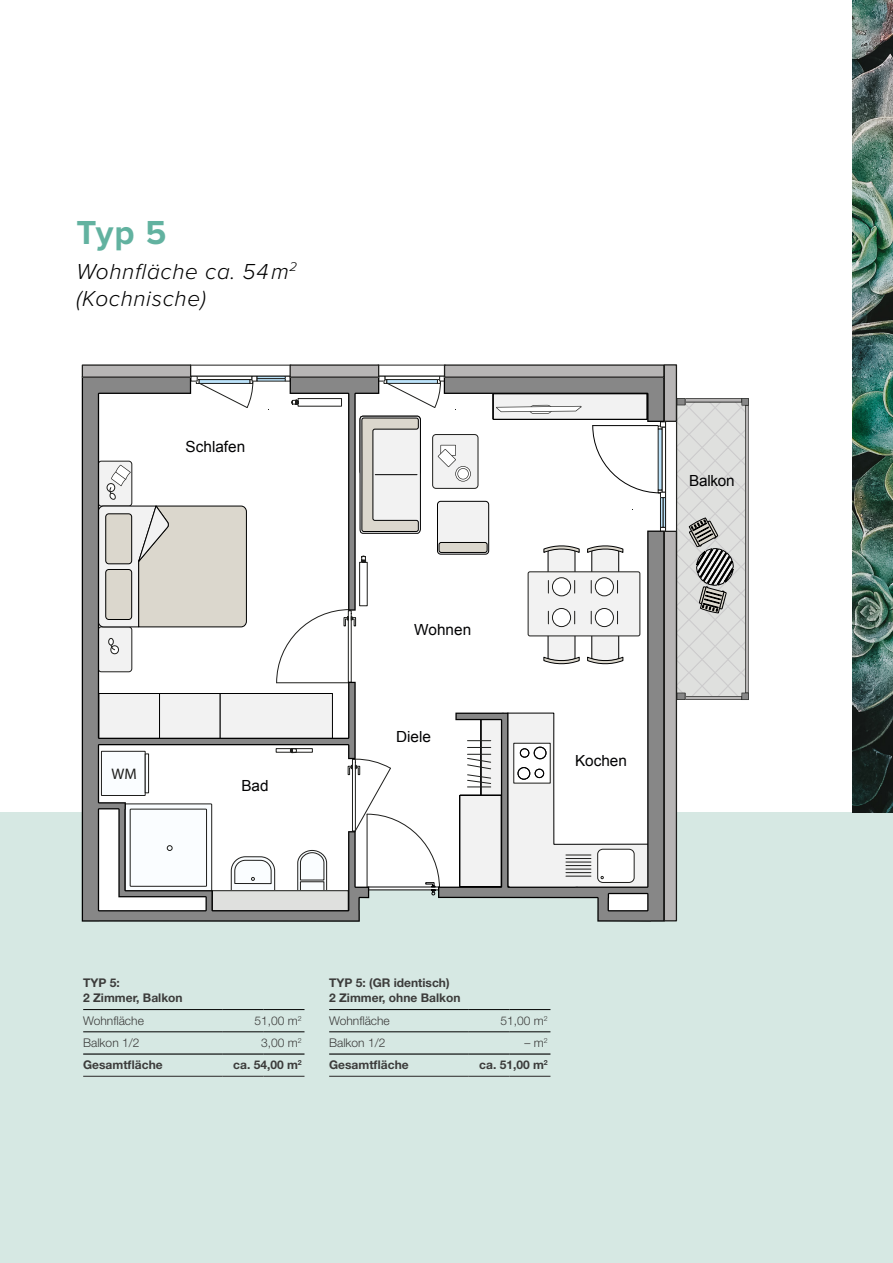
<style>
.page{position:relative;width:893px;height:1263px;background:#fff}
.page>*{position:absolute;margin:0;border:0;box-sizing:border-box;transform-origin:0 0}
.t1{font:700 34.5px "Proxima Nova";color:#62b2a0}
.t2{font:italic 300 22.5px/27px "Proxima Nova";letter-spacing:.03em;color:#000}
.t3{font:15.3px "Arial";color:#020203}
.t4{font:15.3px "Myriad Pro";color:#1e1e1c}
.t5{font:700 12px/15px "Helvetica Neue LT Std";color:#3c3c3b}
.t6{font:300 12px "Helvetica Neue LT Std";color:#3c3c3b}
</style>
<div class="page">
<div style="left:0;top:812px;width:893px;height:451px;background:#d6e8e3"></div>
<svg style="left:678px;top:403px;width:66px;height:293px;fill:#dfe0de"></svg>
<hr style="left:685px;top:398px;width:57px;height:4px;background:#545453">
<hr style="left:685px;top:399px;width:56px;height:3px;background:#1e1f1d">
<svg style="left:745px;top:405px;width:4px;height:288px"></svg>
<hr style="left:746px;top:405px;width:2px;height:288px;background:#1e1f1d">
<hr style="left:685px;top:696px;width:57px;height:4px;background:#545453">
<hr style="left:685px;top:697px;width:56px;height:2px;background:#1e1f1d">
<svg style="left:677px;top:398px;width:8px;height:7px"></svg>
<svg style="left:741px;top:398px;width:8px;height:7px"></svg>
<svg style="left:741px;top:693px;width:8px;height:7px"></svg>
<svg style="left:677px;top:693px;width:8px;height:7px"></svg>
<svg style="left:688px;top:518px;width:46px;height:100px"></svg>
<div style="left:257px;top:376px;width:29px;height:3px;border:1px solid #1e1f1d"></div>
<svg style="left:191px;top:376px;width:66px;height:1px"></svg>
<div style="left:665px;top:421px;width:12px;height:113px;border:1px solid #1e1f1d"></div>
<svg style="left:369px;top:759px;width:69px;height:136px"></svg>
<svg style="left:438px;top:683px;width:227px;height:239px"></svg>
<svg style="left:276px;top:376px;width:390px;height:307px"></svg>
<svg style="left:82px;top:377px;width:287px;height:545px"></svg>
<div style="left:82px;top:365px;width:109px;height:12px;background:#b7b5b5"></div>
<div style="left:82px;top:364px;width:109px;height:14px;border:1px solid #1e1e1c"></div>
<div style="left:290px;top:365px;width:89px;height:12px;background:#b7b5b5"></div>
<div style="left:289px;top:364px;width:90px;height:14px;border:1px solid #1e1e1c"></div>
<div style="left:444px;top:365px;width:220px;height:12px;background:#b7b5b5"></div>
<div style="left:444px;top:364px;width:221px;height:14px;border:1px solid #1e1e1c"></div>
<div style="left:664px;top:365px;width:12px;height:56px;background:#b7b5b5"></div>
<div style="left:664px;top:364px;width:13px;height:58px;border:1px solid #1e1e1c"></div>
<div style="left:664px;top:531px;width:12px;height:390px;background:#b7b5b5"></div>
<div style="left:664px;top:531px;width:13px;height:390px;border:1px solid #1e1e1c"></div>
<img style="left:852px;top:0;width:41px;height:812px">
<hr style="left:83px;top:1031px;width:139px;height:1px;background:#000">
<hr style="left:222px;top:1031px;width:41px;height:1px;background:#000">
<hr style="left:263px;top:1031px;width:41px;height:1px;background:#000">
<hr style="left:83px;top:1053px;width:139px;height:1px;background:#000">
<hr style="left:222px;top:1053px;width:41px;height:1px;background:#000">
<hr style="left:263px;top:1053px;width:41px;height:1px;background:#000">
<hr style="left:83px;top:1076px;width:139px;height:1px;background:#3c3c3b">
<hr style="left:222px;top:1076px;width:41px;height:1px;background:#3c3c3b">
<hr style="left:263px;top:1076px;width:41px;height:1px;background:#3c3c3b">
<hr style="left:83px;top:1009px;width:139px;height:1px;background:#000">
<hr style="left:222px;top:1009px;width:41px;height:1px;background:#000">
<hr style="left:263px;top:1009px;width:41px;height:1px;background:#000">
<hr style="left:329px;top:1031px;width:139px;height:1px;background:#000">
<hr style="left:468px;top:1031px;width:41px;height:1px;background:#000">
<hr style="left:509px;top:1031px;width:41px;height:1px;background:#000">
<hr style="left:329px;top:1053px;width:139px;height:1px;background:#000">
<hr style="left:468px;top:1053px;width:41px;height:1px;background:#000">
<hr style="left:509px;top:1053px;width:41px;height:1px;background:#000">
<hr style="left:329px;top:1076px;width:139px;height:1px;background:#3c3c3b">
<hr style="left:468px;top:1076px;width:41px;height:1px;background:#3c3c3b">
<hr style="left:509px;top:1076px;width:41px;height:1px;background:#3c3c3b">
<hr style="left:329px;top:1009px;width:139px;height:1px;background:#000">
<hr style="left:468px;top:1009px;width:41px;height:1px;background:#000">
<hr style="left:509px;top:1009px;width:41px;height:1px;background:#000">
<h1 class="t1" style="left:77px;top:207px;width:92px">Typ 5</h1>
<h2 class="t2" style="left:77px;top:256px;width:222px">Wohnfläche ca. 54 m<sup>2 </sup>(Kochnische)</h2>
<p class="t3" style="left:186px;top:436px;width:61px">Schlafen</p>
<p class="t4" style="left:111px;top:764px;width:27px">WM</p>
<p class="t3" style="left:241px;top:776px;width:29px">Bad</p>
<p class="t3" style="left:414px;top:619px;width:59px">Wohnen</p>
<p class="t3" style="left:396px;top:727px;width:36px">Diele</p>
<p class="t3" style="left:689px;top:470px;width:47px">Balkon</p>
<p class="t3" style="left:575px;top:751px;width:53px">Kochen</p>
<p class="t5" style="left:83px;top:975px;width:101px">TYP 5:<br>2 Zimmer, Balkon</p>
<p class="t6" style="left:83px;top:1013px;width:62px">Wohnfläche</p>
<p class="t6" style="left:255px;top:1013px;width:49px">51,00 m<sup>2</sup></p>
<p class="t6" style="left:83px;top:1035px;width:58px">Balkon 1/2</p>
<p class="t6" style="left:261px;top:1035px;width:42px">3,00 m<sup>2</sup></p>
<p class="t5" style="left:83px;top:1057px;width:81px">Gesamtfläche</p>
<p class="t5" style="left:233px;top:1057px;width:70px">ca. 54,00 m<sup>2</sup></p>
<p class="t5" style="left:329px;top:975px;width:133px">TYP 5: (GR identisch)<br>2 Zimmer, ohne Balkon</p>
<p class="t6" style="left:329px;top:1013px;width:62px">Wohnfläche</p>
<p class="t6" style="left:501px;top:1013px;width:49px">51,00 m<sup>2</sup></p>
<p class="t6" style="left:329px;top:1035px;width:58px">Balkon 1/2</p>
<p class="t6" style="left:525px;top:1035px;width:25px">– m<sup>2</sup></p>
<p class="t5" style="left:329px;top:1057px;width:81px">Gesamtfläche</p>
<p class="t5" style="left:479px;top:1057px;width:70px">ca. 51,00 m<sup>2</sup></p>
</div>
